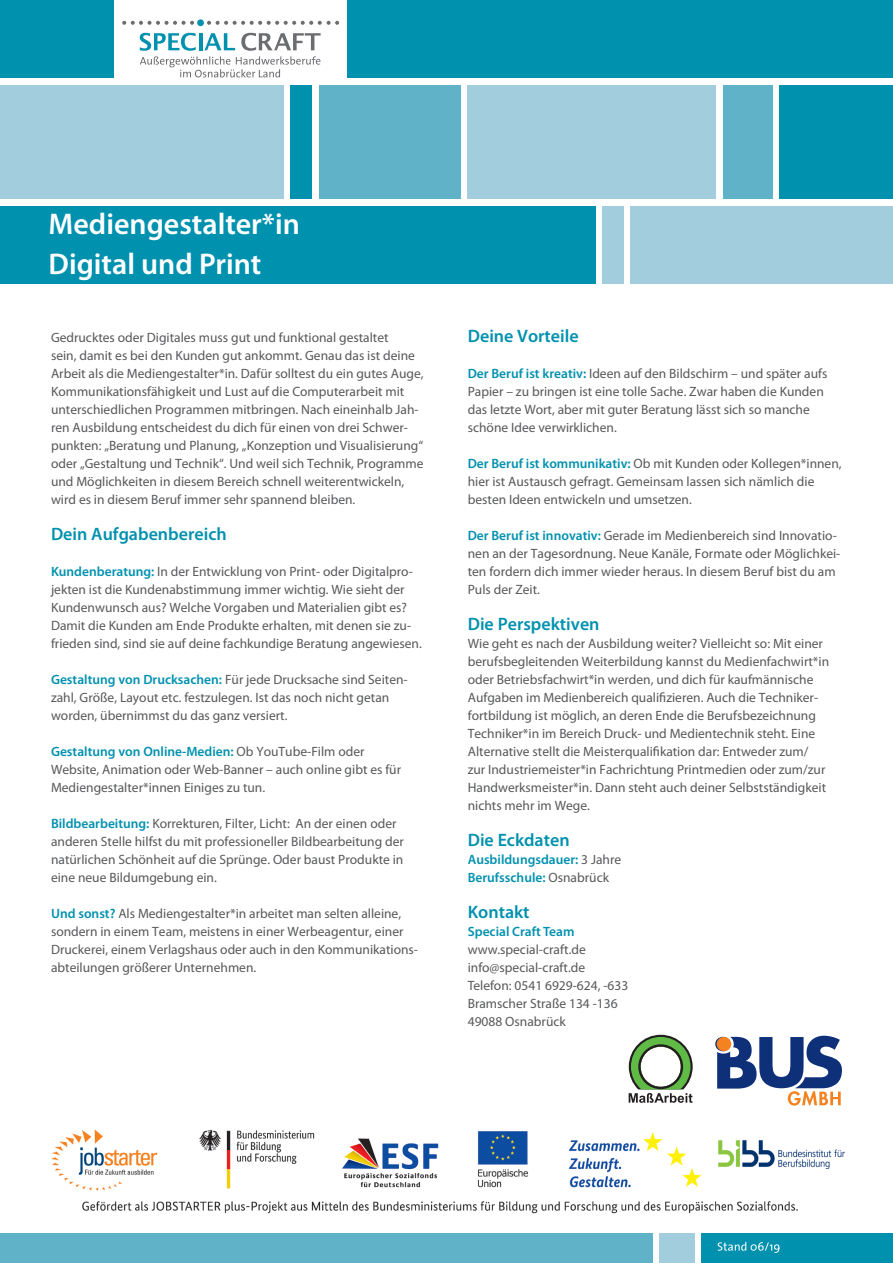
<style>
.page{position:relative;width:893px;height:1263px;background:#fff}
.page>*{position:absolute;margin:0;border:0;box-sizing:border-box;transform-origin:0 0}
.t1{font:600 30px/39.6px "Myriad Pro";color:#fff}
.t2{font:600 18px "Myriad Pro";color:#0091af}
.t3{font:13.5px/18px "Myriad Pro";color:#57585a}
.t4{font:600 13.5px/18px "Myriad Pro";color:#0091af}
.s1{font-weight:600;color:#0091af}
.s2{font-weight:400;color:#57585a}
</style>
<div class="page">
<div style="left:702px;top:1233px;width:191px;height:30px;background:#0091af"></div>
<div style="left:0;top:206px;width:595px;height:77px;background:#0091af"></div>
<div style="left:0;top:85px;width:283px;height:113px;background:#a2cddc"></div>
<div style="left:291px;top:85px;width:21px;height:113px;background:#0091af"></div>
<div style="left:319px;top:85px;width:142px;height:113px;background:#60b2c8"></div>
<svg style="left:718px;top:1242px;width:62px;height:11px"></svg>
<img style="left:51px;top:1129px;width:794px;height:85px">
<div style="left:197px;top:19px;width:7px;height:7px;background:#0091af;border-radius:50%"></div>
<svg style="left:122px;top:21px;width:72px;height:4px"></svg>
<svg style="left:207px;top:21px;width:132px;height:4px"></svg>
<svg style="left:140px;top:33px;width:181px;height:44px"></svg>
<svg style="left:715px;top:1037px;width:15px;height:14px"></svg>
<svg style="left:717px;top:1036px;width:125px;height:70px"></svg>
<div style="left:659px;top:1233px;width:35px;height:30px;background:#a2cddc"></div>
<div style="left:0;top:1233px;width:652px;height:30px;background:#60b2c8"></div>
<div style="left:0;top:0;width:113px;height:78px;background:#0091af"></div>
<div style="left:347px;top:0;width:546px;height:78px;background:#0091af"></div>
<div style="left:468px;top:85px;width:248px;height:113px;background:#a2cddc"></div>
<div style="left:780px;top:85px;width:113px;height:113px;background:#0091af"></div>
<div style="left:602px;top:206px;width:22px;height:77px;background:#a2cddc"></div>
<div style="left:631px;top:206px;width:262px;height:77px;background:#a2cddc"></div>
<div style="left:723px;top:85px;width:49px;height:113px;background:#60b2c8"></div>
<svg style="left:629px;top:1035px;width:64px;height:68px"></svg>
<h1 class="t1" style="left:49px;top:204px;width:253px">Mediengestalter*in<br>Digital und Print</h1>
<p class="t3" style="left:51px;top:328px;width:374px">Gedrucktes oder Digitales muss gut und funktional gestaltet<br>sein, damit es bei den Kunden gut ankommt. Genau das ist deine Arbeit als die Mediengestalter*in. Dafür solltest du ein gutes Auge, Kommunikationsfähigkeit und Lust auf die Computerarbeit mit unterschiedlichen Programmen mitbringen. Nach eineinhalb Jah&shy;ren Ausbildung entscheidest du dich für einen von drei Schwer&shy;punkten: „Beratung und Planung, „Konzeption und Visualisierung“ oder „Gestaltung und Technik“. Und weil sich Technik, Programme und Möglichkeiten in diesem Bereich schnell weiterentwickeln, wird es in diesem Beruf immer sehr spannend bleiben.</p>
<h2 class="t2" style="left:51px;top:523px;width:177px">Dein Aufgabenbereich</h2>
<p class="t3" style="left:51px;top:562px;width:372px"><span class="s1">Kundenberatung:</span> In der Entwicklung von Print- oder Digitalpro&shy;jekten ist die Kundenabstimmung immer wichtig. Wie sieht der Kundenwunsch aus? Welche Vorgaben und Materialien gibt es?<br>Damit die Kunden am Ende Produkte erhalten, mit denen sie zu&shy;frieden sind, sind sie auf deine fachkundige Beratung angewiesen.</p>
<p class="t3" style="left:51px;top:670px;width:358px"><span class="s1">Gestaltung von Drucksachen:</span> Für jede Drucksache sind Seiten&shy;zahl, Größe, Layout etc. festzulegen. Ist das noch nicht getan worden, übernimmst du das ganz versiert.</p>
<p class="t3" style="left:51px;top:742px;width:352px"><span class="s1">Gestaltung von Online-Medien:</span> Ob YouTube-Film oder<br>Website, Animation oder Web-Banner – auch online gibt es für<br>Mediengestalter*innen Einiges zu tun.</p>
<p class="t3" style="left:51px;top:814px;width:354px"><span class="s1">Bildbearbeitung:</span> Korrekturen, Filter, Licht: An der einen oder anderen Stelle hilfst du mit professioneller Bildbearbeitung der natürlichen Schönheit auf die Sprünge. Oder baust Produkte in eine neue Bildumgebung ein.</p>
<p class="t3" style="left:51px;top:904px;width:369px"><span class="s1">Und sonst?</span> Als Mediengestalter*in arbeitet man selten alleine, sondern in einem Team, meistens in einer Werbeagentur, einer Druckerei, einem Verlagshaus oder auch in den Kommunikations&shy;abteilungen größerer Unternehmen.</p>
<h2 class="t2" style="left:468px;top:325px;width:113px">Deine Vorteile</h2>
<p class="t3" style="left:468px;top:364px;width:361px"><span class="s1">Der Beruf ist kreativ:</span> Ideen auf den Bildschirm – und später aufs Papier – zu bringen ist eine tolle Sache. Zwar haben die Kunden das letzte Wort, aber mit guter Beratung lässt sich so manche schöne Idee verwirklichen.</p>
<p class="t3" style="left:468px;top:454px;width:375px"><span class="s1">Der Beruf ist kommunikativ:</span> Ob mit Kunden oder Kollegen*innen, hier ist Austausch gefragt. Gemeinsam lassen sich nämlich die besten Ideen entwickeln und umsetzen.</p>
<p class="t3" style="left:468px;top:526px;width:374px"><span class="s1">Der Beruf ist innovativ:</span> Gerade im Medienbereich sind Innovatio&shy;nen an der Tagesordnung. Neue Kanäle, Formate oder Möglichkei&shy;ten fordern dich immer wieder heraus. In diesem Beruf bist du am Puls der Zeit.</p>
<h2 class="t2" style="left:468px;top:613px;width:133px">Die Perspektiven</h2>
<p class="t3" style="left:468px;top:634px;width:363px">Wie geht es nach der Ausbildung weiter? Vielleicht so: Mit einer berufsbegleitenden Weiterbildung kannst du Medienfachwirt*in oder Betriebsfachwirt*in werden, und dich für kaufmännische Aufgaben im Medienbereich qualifizieren. Auch die Techniker&shy;fortbildung ist möglich, an deren Ende die Berufsbezeichnung Techniker*in im Bereich Druck- und Medientechnik steht. Eine Alternative stellt die Meisterqualifikation dar: Entweder zum/ zur Industriemeister*in Fachrichtung Printmedien oder zum/zur Handwerksmeister*in. Dann steht auch deiner Selbstständigkeit nichts mehr im Wege.</p>
<h2 class="t2" style="left:468px;top:829px;width:103px">Die Eckdaten</h2>
<p class="t4" style="left:468px;top:850px;width:155px">Ausbildungsdauer: <span class="s2">3 Jahre<br></span>Berufsschule: <span class="s2">Osnabrück</span></p>
<h2 class="t2" style="left:468px;top:901px;width:63px">Kontakt</h2>
<p class="t4" style="left:468px;top:922px;width:108px">Special Craft Team</p>
<p class="t3" style="left:468px;top:940px;width:162px">www.special-craft.de info@special-craft.de<br>Telefon: 0541 6929-624, -633<br>Bramscher Straße 134 -136<br>49088 Osnabrück</p>
</div>
